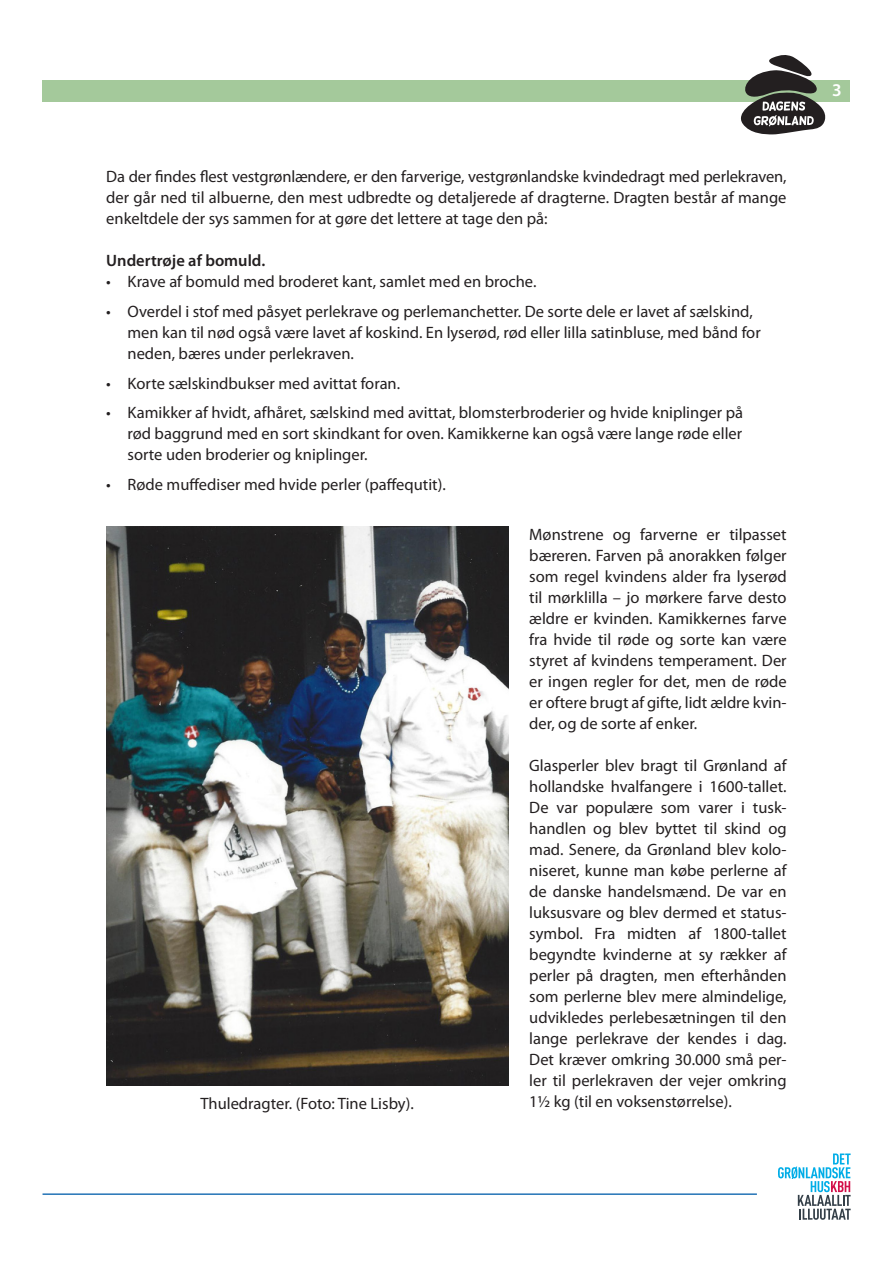
<style>
.page{position:relative;width:893px;height:1263px;background:#fff}
.page>*{position:absolute;margin:0;border:0;box-sizing:border-box;transform-origin:0 0}
.t1{font:600 18px "Myriad Pro";color:#fff}
.t2{font:16.5px/21px "Myriad Pro";color:#231f20;text-align:justify}
.t3{font:600 16.5px "Myriad Pro";color:#231f20}
</style>
<div class="page">
<div style="left:43px;top:80px;width:807px;height:21px;background:#a4c99b"></div>
<svg style="left:739px;top:55px;width:88px;height:79px"></svg>
<hr style="left:43px;top:1193px;width:714px;height:2px;background:#2373b6">
<svg style="left:778px;top:1153px;width:73px;height:67px"></svg>
<img style="left:106px;top:526px;width:402px;height:559px">
<p class="t2" style="left:106px;top:167px;width:682px">Da der findes flest vestgrønlændere, er den farverige, vestgrønlandske kvindedragt med perlekraven, der går ned til albuerne, den mest udbredte og detaljerede af dragterne. Dragten består af mange enkeltdele der sys sammen for at gøre det lettere at tage den på:</p>
<p class="t3" style="left:106px;top:252px;width:160px">Undertrøje af bomuld.</p>
<p class="t2" style="left:106px;top:272px;width:432px">• Krave af bomuld med broderet kant, samlet med en broche.</p>
<p class="t2" style="left:128px;top:301px;width:635px;text-align:left;text-indent:-21px">• Overdel i stof med påsyet perlekrave og perlemanchetter. De sorte dele er lavet af sælskind, men kan til nød også være lavet af koskind. En lyserød, rød eller lilla satinbluse, med bånd for neden, bæres under perlekraven.</p>
<p class="t2" style="left:106px;top:373px;width:295px">• Korte sælskindbukser med avittat foran.</p>
<p class="t2" style="left:128px;top:402px;width:617px;text-indent:-21px">• Kamikker af hvidt, afhåret, sælskind med avittat, blomsterbroderier og hvide kniplinger på rød baggrund med en sort skindkant for oven. Kamikkerne kan også være lange røde eller sorte uden broderier og kniplinger.</p>
<p class="t2" style="left:106px;top:474px;width:341px">• Røde muffediser med hvide perler (paffequtit).</p>
<p class="t2" style="left:529px;top:524px;width:259px">Mønstrene og farverne er tilpasset bæreren. Farven på anorakken følger som regel kvindens alder fra lyserød til mørklilla – jo mørkere farve desto ældre er kvinden. Kamikkernes farve fra hvide til røde og sorte kan være styret af kvindens temperament. Der er ingen regler for det, men de røde er oftere brugt af gifte, lidt ældre kvin&shy;der, og de sorte af enker.</p>
<p class="t2" style="left:529px;top:755px;width:259px">Glasperler blev bragt til Grønland af hollandske hvalfangere i 1600-tallet.<br>De var populære som varer i tusk&shy;handlen og blev byttet til skind og mad. Senere, da Grønland blev kolo&shy;niseret, kunne man købe perlerne af de danske handelsmænd. De var en luksusvare og blev dermed et status&shy;symbol. Fra midten af 1800-tallet begyndte kvinderne at sy rækker af perler på dragten, men efterhånden som perlerne blev mere almindelige, udvikledes perlebesætningen til den lange perlekrave der kendes i dag.<br>Det kræver omkring 30.000 små per&shy;ler til perlekraven der vejer omkring</p>
<p class="t2" style="left:200px;top:1093px;width:215px">Thuledragter. (Foto: Tine Lisby).</p>
<p class="t2" style="left:529px;top:1091px;width:204px">1½ kg (til en voksenstørrelse).</p>
<p class="t1" style="left:832px;top:80px;width:11px">3</p>
</div>
